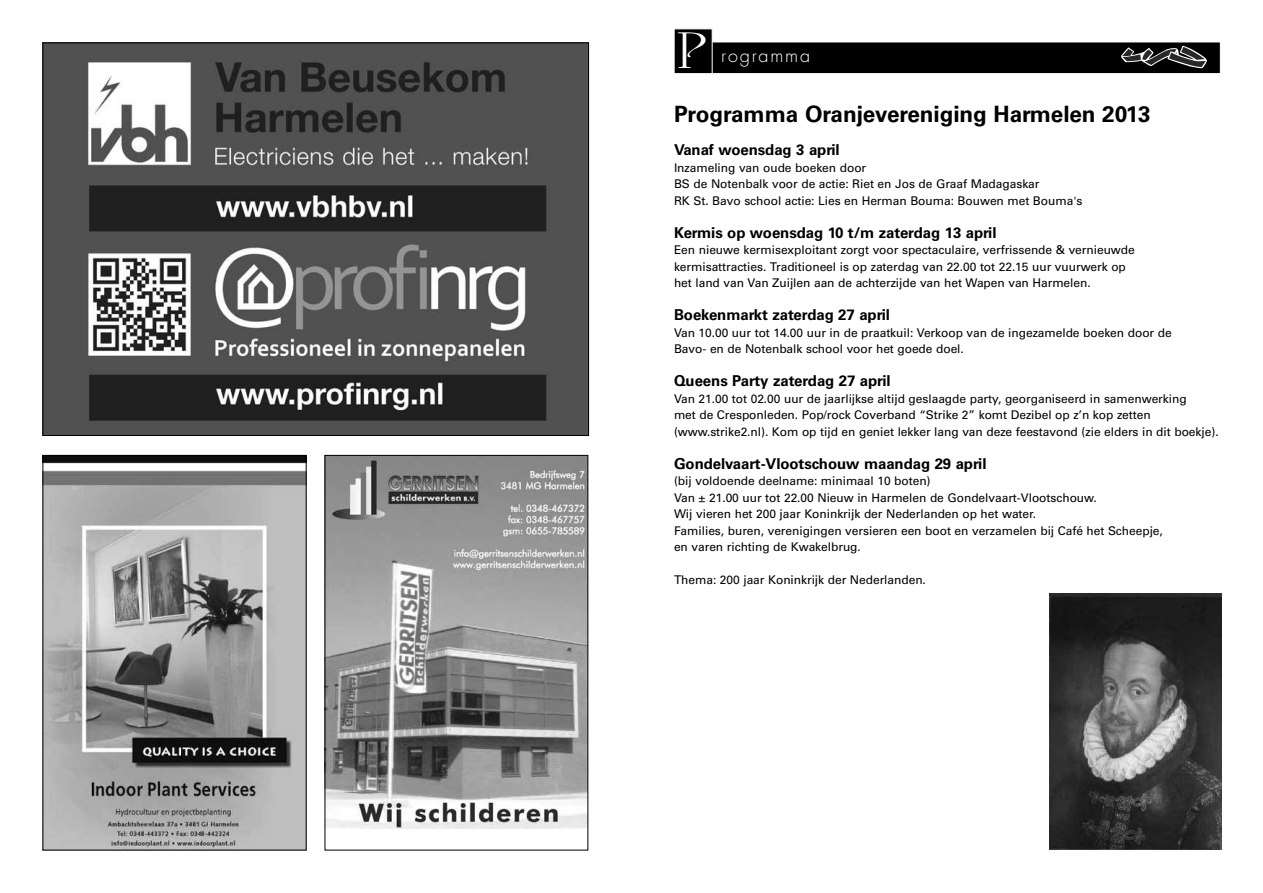
<style>
.page{position:relative;width:1263px;height:893px;background:#fff}
.page>*{position:absolute;margin:0;border:0;box-sizing:border-box;transform-origin:0 0}
.t1{font:49.5px "Angelo";color:#fff}
.t2{font:700 22.5px "Univers";letter-spacing:-.005em;color:#000}
.t3{font:300 18px "Futura";letter-spacing:.1em;color:#fff}
.t4{font:700 15px "Univers";letter-spacing:-.005em;color:#000}
.t5{font:12px/16.5px "Univers";letter-spacing:-.005em;color:#000}
</style>
<div class="page">
<div style="left:674px;top:42px;width:546px;height:32px;background:#000;border:1px solid #fff"></div>
<svg style="left:1121px;top:46px;width:86px;height:22px"></svg>
<img style="left:1049px;top:593px;width:173px;height:256px">
<div style="left:674px;top:29px;width:38px;height:45px;background:#000"></div>
<img style="left:45px;top:45px;width:542px;height:389px">
<img style="left:45px;top:457px;width:260px;height:391px">
<div style="left:43px;top:455px;width:264px;height:395px;border:1px solid #000"></div>
<img style="left:327px;top:457px;width:259px;height:372px">
<div style="left:325px;top:455px;width:263px;height:395px;border:1px solid #000"></div>
<h1 class="t1" style="left:678px;top:24px;width:29px">P</h1>
<h3 class="t3" style="left:721px;top:45px;width:90px">rogramma</h3>
<h2 class="t2" style="left:674px;top:101px;width:478px">Programma Oranjevereniging Harmelen 2013</h2>
<p class="t4" style="left:674px;top:141px;width:167px">Vanaf woensdag 3 april</p>
<p class="t5" style="left:674px;top:159px;width:410px">Inzameling van oude boeken door<br>BS de Notenbalk voor de actie: Riet en Jos de Graaf Madagaskar<br>RK St. Bavo school actie: Lies en Herman Bouma: Bouwen met Bouma's</p>
<p class="t4" style="left:674px;top:224px;width:324px">Kermis op woensdag 10 t/m zaterdag 13 april</p>
<p class="t5" style="left:674px;top:242px;width:462px">Een nieuwe kermisexploitant zorgt voor spectaculaire, verfrissende &amp; vernieuwde kermisattracties. Traditioneel is op zaterdag van 22.00 tot 22.15 uur vuurwerk op het land van Van Zuijlen aan de achterzijde van het Wapen van Harmelen.</p>
<p class="t4" style="left:674px;top:306px;width:218px">Boekenmarkt zaterdag 27 april</p>
<p class="t5" style="left:674px;top:324px;width:499px">Van 10.00 uur tot 14.00 uur in de praatkuil: Verkoop van de ingezamelde boeken door de<br>Bavo- en de Notenbalk school voor het goede doel.</p>
<p class="t4" style="left:674px;top:372px;width:218px">Queens Party zaterdag 27 april</p>
<p class="t5" style="left:674px;top:390px;width:546px">Van 21.00 tot 02.00 uur de jaarlijkse altijd geslaagde party, georganiseerd in samenwerking<br>met de Cresponleden. Pop/rock Coverband “Strike 2” komt Dezibel op z’n kop zetten (www.strike2.nl). Kom op tijd en geniet lekker lang van deze feestavond (zie elders in dit boekje).</p>
<p class="t4" style="left:674px;top:455px;width:314px">Gondelvaart-Vlootschouw maandag 29 april</p>
<p class="t5" style="left:674px;top:473px;width:490px">(bij voldoende deelname: minimaal 10 boten)<br>Van ± 21.00 uur tot 22.00 Nieuw in Harmelen de Gondelvaart-Vlootschouw.<br>Wij vieren het 200 jaar Koninkrijk der Nederlanden op het water.<br>Families, buren, verenigingen versieren een boot en verzamelen bij Café het Scheepje, en varen richting de Kwakelbrug.</p>
<p class="t5" style="left:674px;top:572px;width:253px">Thema: 200 jaar Koninkrijk der Nederlanden.</p>
</div>
